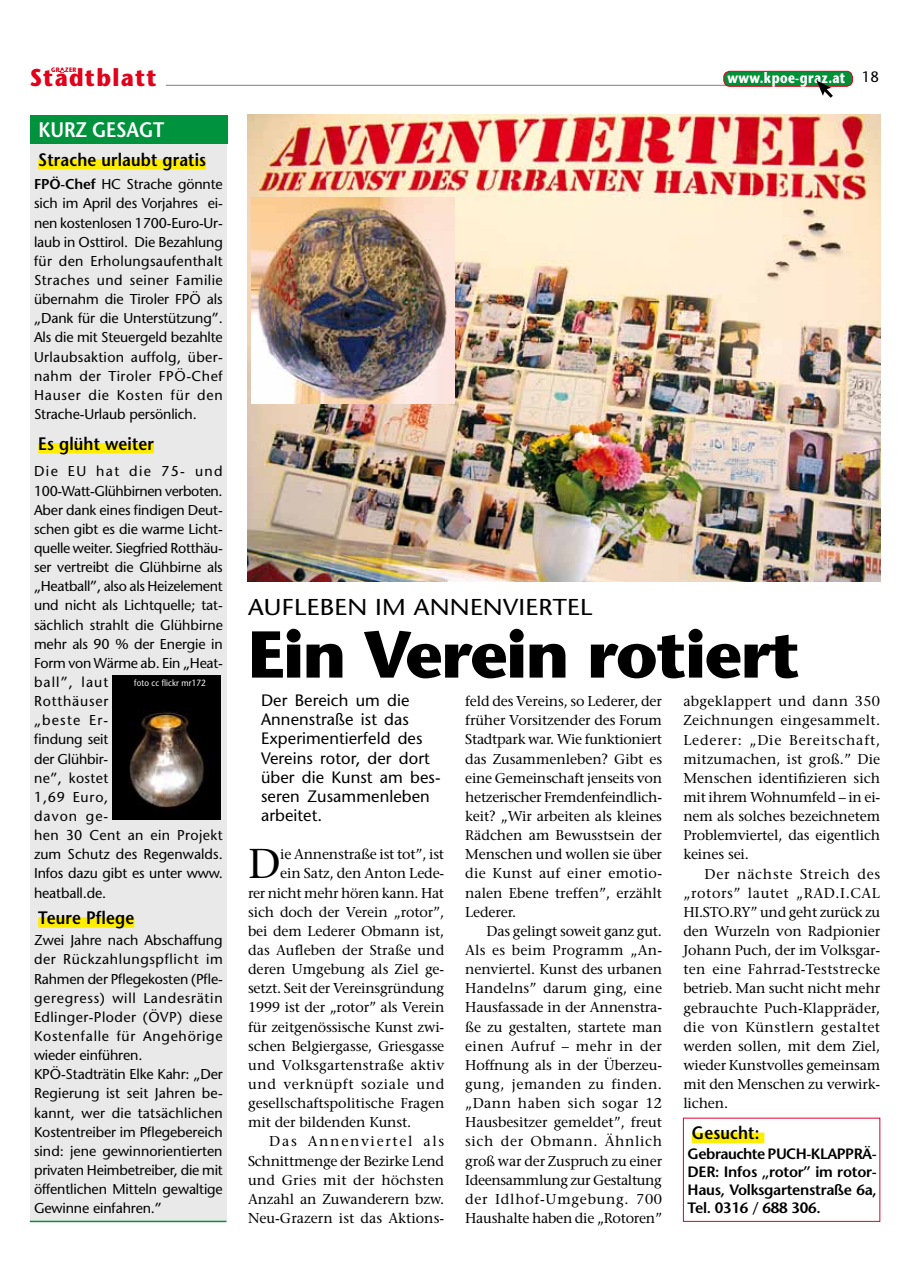
<style>
.page{position:relative;width:910px;height:1276px;background:#fff}
.page>*{position:absolute;margin:0;border:0;box-sizing:border-box;transform-origin:0 0}
.t1{font:700 66px "Stone Sans";letter-spacing:-.025em;color:#000}
.t2{font:41.55px "Stone Serif";color:#000}
.t3{font:700 24.3px "Stone Sans";letter-spacing:.06em;color:#e2001a;scale:.9 1}
.t4{font:22.95px "Stone Sans";letter-spacing:.01em;color:#000;scale:1.11 1}
.t5{font:600 21px "Stone Sans";letter-spacing:-.01em;color:#fff;scale:.9 1}
.t6{font:600 18px "Stone Sans";letter-spacing:.01em;color:#000;scale:.9 1}
.t7{font:16.5px/19.2px "Stone Sans";letter-spacing:.005em;color:#000}
.t8{font:600 15px/18px "Stone Sans";letter-spacing:-.02em;color:#000;text-align:justify}
.t9{font:700 15px "Stone Sans";letter-spacing:.03em;color:#fff;scale:.8 1}
.t10{font:14.25px/19.2px "Stone Serif";letter-spacing:-.01em;color:#000;text-align:justify}
.t11{font:14.25px/19.2px "Stone Sans";letter-spacing:-.01em;color:#000}
.t12{font:14.25px "Stone Serif";letter-spacing:.02em;color:#000}
.t13{font:14.25px "Stone Serif";letter-spacing:.045em;color:#000}
.t14{font:14.25px "Stone Serif";letter-spacing:.015em;color:#000}
.t15{font:14.25px "Stone Serif";letter-spacing:.115em;color:#000}
.t16{font:9px "Stone Sans";letter-spacing:.01em;color:#fff;scale:.9 1}
.t17{font:700 6.45px "Stone Sans";letter-spacing:.06em;color:#e2001a;scale:.9 1}
.s1{font-weight:600}
.s2{font-weight:400;color:#000}
</style>
<div class="page">
<svg style="left:59px;top:68px;width:6px;height:5px"></svg>
<hr style="left:166px;top:85px;width:569px;height:1px;background:#7e7f81">
<div style="left:724px;top:71px;width:128px;height:15px;background:#009037;border-radius:6px"></div>
<div style="left:723px;top:71px;width:130px;height:16px;border:1px solid #e2001a;border-radius:6px"></div>
<svg style="left:816px;top:80px;width:20px;height:18px"></svg>
<div style="left:30px;top:142px;width:197px;height:1080px;background:#e9e9ea"></div>
<div style="left:38px;top:159px;width:168px;height:10px;background:#ffed00"></div>
<div style="left:38px;top:443px;width:116px;height:10px;background:#ffed00"></div>
<div style="left:38px;top:917px;width:96px;height:10px;background:#ffed00"></div>
<div style="left:30px;top:115px;width:198px;height:28px;background:#00933d"></div>
<hr style="left:30px;top:1220px;width:196px;height:2px;background:#00933d">
<img style="left:113px;top:675px;width:108px;height:144px">
<img style="left:248px;top:115px;width:632px;height:466px">
<img style="left:252px;top:198px;width:203px;height:206px">
<div style="left:692px;top:1132px;width:72px;height:11px;background:#ffed00"></div>
<p class="t17" style="left:51px;top:66px;width:29px">GRAZER</p>
<h3 class="t3" style="left:30px;top:62px;width:142px">Stadtblatt</h3>
<h3 class="t5" style="left:39px;top:117px;width:141px">KURZ GESAGT</h3>
<p class="t6" style="left:38px;top:148px;width:188px">Strache urlaubt gratis</p>
<p class="t11" style="left:34px;top:175px;width:190px;text-align:justify"><span class="s1">FPÖ-Chef</span> HC Strache gönnte sich im April des Vorjahres ei&shy;nen kostenlosen 1700-Euro-Ur&shy;laub in Osttirol. Die Bezahlung für den Erholungsaufenthalt Straches und seiner Familie übernahm die Tiroler FPÖ als „Dank für die Unterstützung”.<br>Als die mit Steuergeld bezahlte Urlaubsaktion auffolg, über&shy;nahm der Tiroler FPÖ-Chef Hauser die Kosten für den Strache-Urlaub persönlich.</p>
<p class="t6" style="left:38px;top:432px;width:130px">Es glüht weiter</p>
<p class="t11" style="left:34px;top:462px;width:190px">Die EU hat die 75- und<br>100-Watt-Glühbirnen verboten.<br>Aber dank eines findigen Deut&shy;schen gibt es die warme Licht&shy;quelle weiter. Siegfried Rotthäu&shy;ser vertreibt die Glühbirne als „Heatball”, also als Heizelement und nicht als Lichtquelle; tat&shy;sächlich strahlt die Glühbirne mehr als 90 % der Energie in<br>Form von Wärme ab. Ein „Heat&shy;ball”, laut<br>Rotthäuser<br>„beste Er-<br>findung seit<br>der Glühbir-<br>ne”, kostet<br>1,69 Euro,<br>davon ge-<br>hen 30 Cent an ein Projekt zum Schutz des Regenwalds.<br>Infos dazu gibt es unter www. heatball.de.</p>
<p class="t6" style="left:38px;top:906px;width:108px">Teure Pflege</p>
<p class="t11" style="left:34px;top:930px;width:190px">Zwei Jahre nach Abschaffung der Rückzahlungspflicht im<br>Rahmen der Pflegekosten (Pfle&shy;geregress) will Landesrätin<br>Edlinger-Ploder (ÖVP) diese<br>Kostenfalle für Angehörige wieder einführen.<br>KPÖ-Stadträtin Elke Kahr: „Der<br>Regierung ist seit Jahren be&shy;kannt, wer die tatsächlichen<br>Kostentreiber im Pflegebereich sind: jene gewinnorientierten privaten Heimbetreiber, die mit öffentlichen Mitteln gewaltige<br>Gewinne einfahren.”</p>
<p class="t16" style="left:134px;top:678px;width:81px">foto cc flickr mr172</p>
<p class="t9" style="left:727px;top:68px;width:191px">www.kpoe-graz.at <span class="s2">18</span></p>
<h3 class="t4" style="left:248px;top:592px;width:312px">AUFLEBEN IM ANNENVIERTEL</h3>
<h1 class="t1" style="left:248px;top:613px;width:553px">Ein Verein rotiert</h1>
<p class="t7" style="left:261px;top:690px;width:181px">Der Bereich um die<br>Annenstraße ist das<br>Experimentierfeld des<br>Vereins rotor, der dort über die Kunst am bes&shy;seren Zusammenleben arbeitet.</p>
<h2 class="t2" style="left:248px;top:838px;width:34px">D</h2>
<p class="t10" style="left:280px;top:844px;width:165px">ie Annenstraße ist tot”, ist</p>
<p class="t10" style="left:280px;top:863px;width:166px">ein Satz, den Anton Lede-</p>
<p class="t10" style="left:248px;top:883px;width:198px">rer nicht mehr hören kann. Hat</p>
<p class="t10" style="left:248px;top:902px;width:198px">sich doch der Verein „rotor”,</p>
<p class="t10" style="left:248px;top:921px;width:198px">bei dem Lederer Obmann ist,</p>
<p class="t10" style="left:248px;top:940px;width:198px">das Aufleben der Straße und</p>
<p class="t10" style="left:248px;top:959px;width:198px">deren Umgebung als Ziel ge-</p>
<p class="t10" style="left:248px;top:978px;width:198px">setzt. Seit der Vereinsgründung</p>
<p class="t10" style="left:248px;top:997px;width:198px">1999 ist der „rotor” als Verein</p>
<p class="t10" style="left:248px;top:1017px;width:198px">für zeitgenössische Kunst zwi-</p>
<p class="t10" style="left:248px;top:1036px;width:198px">schen Belgiergasse, Griesgasse</p>
<p class="t12" style="left:248px;top:1056px;width:198px">und Volksgartenstraße aktiv</p>
<p class="t13" style="left:248px;top:1075px;width:198px">und verknüpft soziale und</p>
<p class="t10" style="left:248px;top:1093px;width:198px">gesellschaftspolitische Fragen</p>
<p class="t10" style="left:248px;top:1112px;width:165px">mit der bildenden Kunst.</p>
<p class="t15" style="left:269px;top:1132px;width:177px">Das Annenviertel als</p>
<p class="t10" style="left:248px;top:1150px;width:198px">Schnittmenge der Bezirke Lend</p>
<p class="t14" style="left:248px;top:1171px;width:198px">und Gries mit der höchsten</p>
<p class="t10" style="left:248px;top:1189px;width:198px">Anzahl an Zuwanderern bzw.</p>
<p class="t10" style="left:248px;top:1208px;width:198px">Neu-Grazern ist das Aktions-</p>
<p class="t10" style="left:465px;top:691px;width:198px">feld des Vereins, so Lederer, der früher Vorsitzender des Forum Stadtpark war. Wie funktioniert das Zusammenleben? Gibt es eine Gemeinschaft jenseits von hetzerischer Fremdenfeindlich&shy;keit? „Wir arbeiten als kleines Rädchen am Bewusstsein der Menschen und wollen sie über die Kunst auf einer emotio&shy;nalen Ebene treffen”, erzählt Lederer.</p>
<p class="t10" style="left:465px;top:921px;width:198px;text-indent:21px">Das gelingt soweit ganz gut.<br>Als es beim Programm „An&shy;nenviertel. Kunst des urbanen Handelns” darum ging, eine Hausfassade in der Annenstra&shy;ße zu gestalten, startete man einen Aufruf – mehr in der Hoffnung als in der Überzeu&shy;gung, jemanden zu finden. „Dann haben sich sogar 12<br>Hausbesitzer gemeldet”, freut sich der Obmann. Ähnlich groß war der Zuspruch zu einer Ideensammlung zur Gestaltung der Idlhof-Umgebung. 700<br>Haushalte haben die „Rotoren”</p>
<p class="t10" style="left:683px;top:691px;width:198px">abgeklappert und dann 350<br>Zeichnungen eingesammelt.<br>Lederer: „Die Bereitschaft, mitzumachen, ist groß.” Die Menschen identifizieren sich mit ihrem Wohnumfeld – in ei&shy;nem als solches bezeichnetem Problemviertel, das eigentlich keines sei.</p>
<p class="t10" style="left:683px;top:864px;width:199px;text-indent:21px">Der nächste Streich des „rotors” lautet „RAD.I.CAL HI.STO.RY” und geht zurück zu den Wurzeln von Radpionier Johann Puch, der im Volksgar&shy;ten eine Fahrrad-Teststrecke betrieb. Man sucht nicht mehr gebrauchte Puch-Klappräder, die von Künstlern gestaltet werden sollen, mit dem Ziel, wieder Kunstvolles gemeinsam mit den Menschen zu verwirk&shy;lichen.</p>
<p class="t6" style="left:692px;top:1121px;width:77px">Gesucht:</p>
<p class="t8" style="left:688px;top:1145px;width:191px">Gebrauchte Puch-Klapprä&shy;der: Infos „rotor” im rotor-Haus, Volksgartenstraße 6a, Tel. 0316 / 688 306.</p>
</div>
